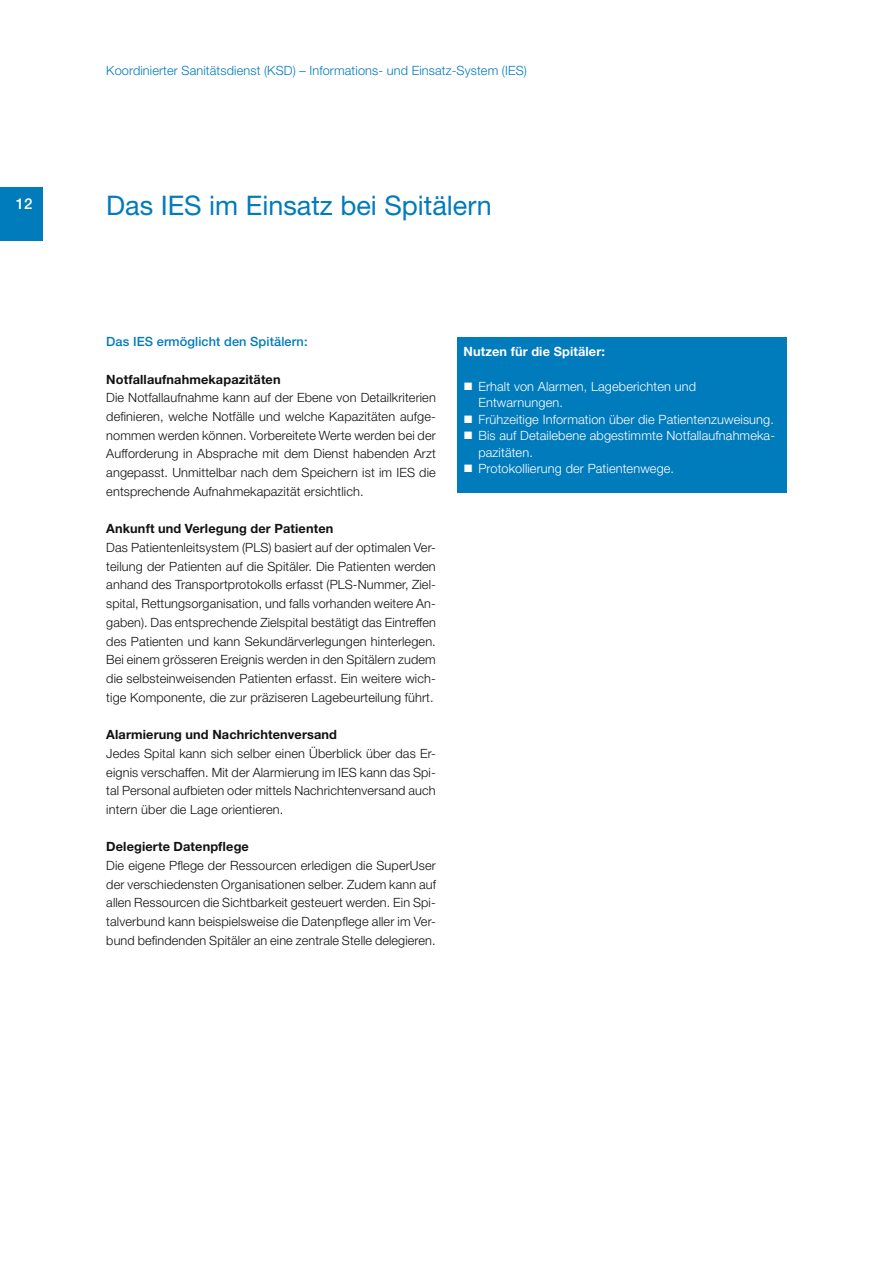
<style>
.page{position:relative;width:893px;height:1263px;background:#fff}
.page>*{position:absolute;margin:0;border:0;box-sizing:border-box;transform-origin:0 0}
._03_Titel_1_Lb{font:27px "Helvetica Neue LT Std";color:#007bbc}
.t1{font:500 15px "Helvetica Neue LT Std";color:#fff}
._07_Lauftext{font:300 12.75px/18.8px "Helvetica Neue LT Std";letter-spacing:.01em;color:#111;text-align:justify}
.t2{font:300 12.75px/16.5px "Helvetica Neue LT Std";letter-spacing:.01em;color:#fff}
._06_Titel_Lauftext{font:700 12.75px "Helvetica Neue LT Std";letter-spacing:.01em;color:#111}
.t3{font:300 12.75px "Helvetica Neue LT Std";letter-spacing:.01em;color:#007bbc}
._05_Lead{font:500 12.75px "Helvetica Neue LT Std";letter-spacing:.01em;color:#007bbc}
._06_Titel_Lauftext-2{font:700 12.75px "Helvetica Neue LT Std";letter-spacing:.01em;color:#fff}
</style>
<div class="page">
<div style="left:0;top:187px;width:43px;height:54px;background:#007bbc"></div>
<div style="left:457px;top:337px;width:330px;height:155px;background:#007bbc"></div>
<p class="t1" style="left:16px;top:195px;width:18px">12</p>
<p class="t3" style="left:106px;top:63px;width:422px">Koordinierter Sanitätsdienst (KSD) – Informations- und Einsatz-System (IES)</p>
<p class="_03_Titel_1_Lb" style="left:106px;top:189px;width:387px">Das IES im Einsatz bei Spitälern</p>
<p class="_05_Lead" style="left:106px;top:334px;width:203px">Das IES ermöglicht den Spitälern:</p>
<p class="_06_Titel_Lauftext" style="left:106px;top:371px;width:176px">Notfallaufnahmekapazitäten</p>
<p class="_07_Lauftext" style="left:106px;top:388px;width:331px">Die Notfallaufnahme kann auf der Ebene von Detailkriterien definieren, welche Notfälle und welche Kapazitäten aufge&shy;nommen werden können. Vorbereitete Werte werden bei der Aufforderung in Absprache mit dem Dienst habenden Arzt angepasst. Unmittelbar nach dem Speichern ist im IES die entsprechende Aufnahmekapazität ersichtlich.</p>
<p class="_06_Titel_Lauftext" style="left:106px;top:521px;width:229px">Ankunft und Verlegung der Patienten</p>
<p class="_07_Lauftext" style="left:106px;top:538px;width:331px">Das Patientenleitsystem (PLS) basiert auf der optimalen Ver&shy;teilung der Patienten auf die Spitäler. Die Patienten werden anhand des Transportprotokolls erfasst (PLS-Nummer, Ziel&shy;spital, Rettungsorganisation, und falls vorhanden weitere An&shy;gaben). Das entsprechende Zielspital bestätigt das Eintreffen des Patienten und kann Sekundärverlegungen hinterlegen.<br>Bei einem grösseren Ereignis werden in den Spitälern zudem die selbsteinweisenden Patienten erfasst. Ein weitere wich&shy;tige Komponente, die zur präziseren Lagebeurteilung führt.</p>
<p class="_06_Titel_Lauftext" style="left:106px;top:727px;width:232px">Alarmierung und Nachrichtenversand</p>
<p class="_07_Lauftext" style="left:106px;top:744px;width:331px">Jedes Spital kann sich selber einen Überblick über das Er&shy;eignis verschaffen. Mit der Alarmierung im IES kann das Spi&shy;tal Personal aufbieten oder mittels Nachrichtenversand auch intern über die Lage orientieren.</p>
<p class="_06_Titel_Lauftext" style="left:106px;top:839px;width:144px">Delegierte Datenpflege</p>
<p class="_07_Lauftext" style="left:106px;top:856px;width:331px">Die eigene Pflege der Ressourcen erledigen die SuperUser der verschiedensten Organisationen selber. Zudem kann auf allen Ressourcen die Sichtbarkeit gesteuert werden. Ein Spi&shy;talverbund kann beispielsweise die Datenpflege aller im Ver&shy;bund befindenden Spitäler an eine zentrale Stelle delegieren.</p>
<p class="_06_Titel_Lauftext-2" style="left:463px;top:343px;width:143px">Nutzen für die Spitäler:</p>
<p class="t2" style="left:478px;top:378px;width:219px;text-indent:-15px">■ Erhalt von Alarmen, Lageberichten und<br>Entwarnungen.</p>
<p class="t2" style="left:463px;top:411px;width:312px">■ Frühzeitige Information über die Patientenzuweisung.</p>
<p class="t2" style="left:478px;top:427px;width:298px;text-indent:-15px">■ Bis auf Detailebene abgestimmte Notfallaufnahmeka&shy;pazitäten.</p>
<p class="t2" style="left:463px;top:460px;width:212px">■ Protokollierung der Patientenwege.</p>
</div>
